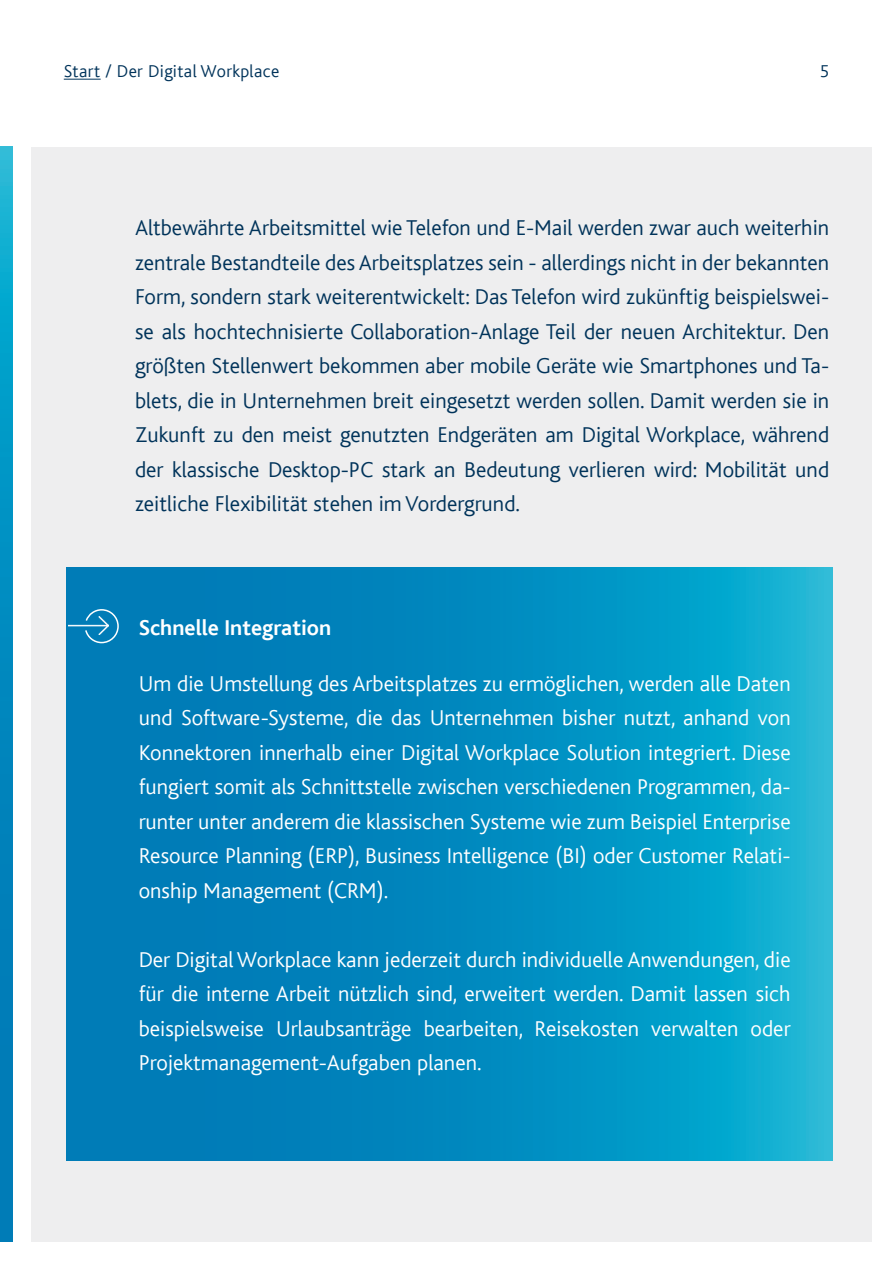
<style>
.page{position:relative;width:893px;height:1263px;background:#fff}
.page>*{position:absolute;margin:0;border:0;box-sizing:border-box;transform-origin:0 0}
.Fließtext{font:300 22.5px/34.5px "Bliss";color:#fff;text-align:justify}
.Vorspann{font:300 22.5px/34.5px "Bliss";color:#00335a;text-align:justify}
.Fließtext-2{font:700 22.5px "Bliss";color:#fff}
.Vorspann-2{font:300 18px "Bliss";letter-spacing:.02em;color:#00335a}
</style>
<div class="page">
<hr style="left:64px;top:79px;width:37px;height:1px;background:#00335a">
<div style="left:31px;top:147px;width:841px;height:1095px;background:#eeeeef"></div>
<svg style="left:0;top:147px;width:13px;height:1095px;background:#038ec1"></svg>
<svg style="left:66px;top:568px;width:766px;height:592px;background:#038ec1"></svg>
<img style="left:69px;top:616px;width:15px;height:19px">
<svg style="left:84px;top:608px;width:36px;height:36px"></svg>
<p class="Vorspann-2" style="left:64px;top:61px;width:217px">Start / Der Digital Workplace</p>
<p class="Vorspann-2" style="left:820px;top:61px;width:11px">5</p>
<p class="Vorspann" style="left:135px;top:211px;width:696px">Altbewährte Arbeitsmittel wie Telefon und E-Mail werden zwar auch weiterhin zentrale Bestandteile des Arbeitsplatzes sein - allerdings nicht in der bekannten Form, sondern stark weiterentwickelt: Das Telefon wird zukünftig beispielswei&shy;se als hochtechnisierte Collaboration-Anlage Teil der neuen Architektur. Den größten Stellenwert bekommen aber mobile Geräte wie Smartphones und Ta&shy;blets, die in Unternehmen breit eingesetzt werden sollen. Damit werden sie in Zukunft zu den meist genutzten Endgeräten am Digital Workplace, während der klassische Desktop-PC stark an Bedeutung verlieren wird: Mobilität und zeitliche Flexibilität stehen im Vordergrund.</p>
<p class="Fließtext-2" style="left:139px;top:615px;width:194px">Schnelle Integration</p>
<p class="Fließtext" style="left:139px;top:666px;width:653px">Um die Umstellung des Arbeitsplatzes zu ermöglichen, werden alle Daten und Software-Systeme, die das Unternehmen bisher nutzt, anhand von Konnektoren innerhalb einer Digital Workplace Solution integriert. Diese fungiert somit als Schnittstelle zwischen verschiedenen Programmen, da&shy;runter unter anderem die klassischen Systeme wie zum Beispiel Enterprise Resource Planning (ERP), Business Intelligence (BI) oder Customer Relati&shy;onship Management (CRM).</p>
<p class="Fließtext" style="left:139px;top:942px;width:653px">Der Digital Workplace kann jederzeit durch individuelle Anwendungen, die für die interne Arbeit nützlich sind, erweitert werden. Damit lassen sich beispielsweise Urlaubsanträge bearbeiten, Reisekosten verwalten oder Projektmanagement-Aufgaben planen.</p>
</div>
